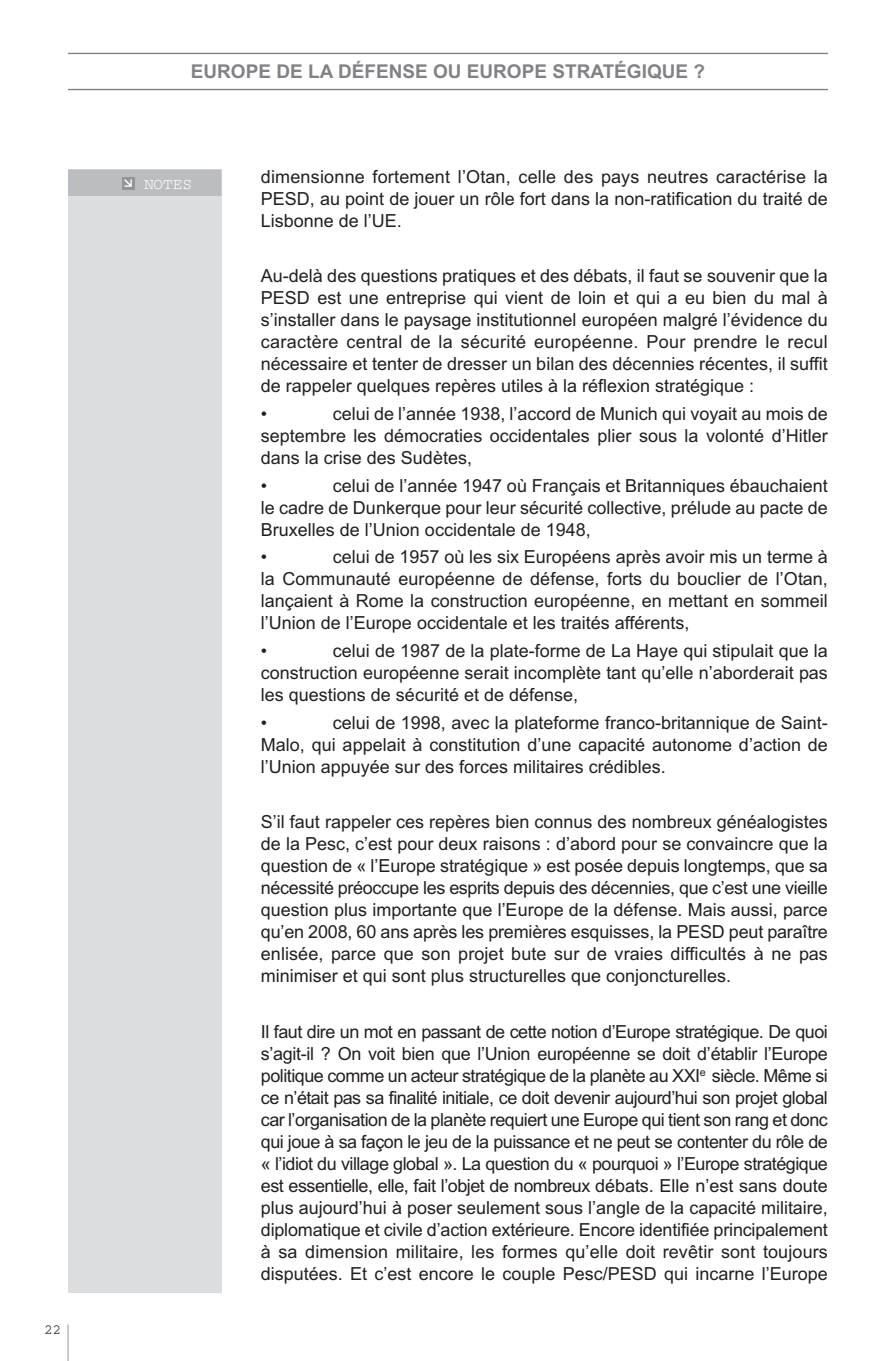
<style>
.page{position:relative;width:896px;height:1361px;background:#fff}
.page>*{position:absolute;margin:0;border:0;box-sizing:border-box;transform-origin:0 0}
.t1{font:700 19px "Arial";color:#808285}
.t2{font:18px/22px "Arial";color:#231f20;text-align:justify}
.t3{font:16px "Courier";color:#fff}
.t4{font:14px "Courier";color:#231f20}
</style>
<div class="page">
<hr style="left:68px;top:1324px;width:1px;height:37px;background:#939598">
<hr style="left:68px;top:89px;width:760px;height:1px;background:#808285">
<hr style="left:68px;top:53px;width:760px;height:1px;background:#808285">
<div style="left:68px;top:170px;width:153px;height:1123px;background:#dcdddf"></div>
<div style="left:68px;top:170px;width:153px;height:26px;background:#bcbdc0"></div>
<div style="left:122px;top:177px;width:12px;height:12px;background:#939598"></div>
<svg style="left:124px;top:179px;width:8px;height:8px"></svg>
<p class="t4" style="left:44px;top:1325px;width:18px">22</p>
<p class="t1" style="left:191px;top:61px;width:516px">EUROPE DE LA DÉFENSE OU EUROPE STRATÉGIQUE ?</p>
<p class="t3" style="left:144px;top:179px;width:50px">NOTES</p>
<p class="t2" style="left:261px;top:166px;width:568px">dimensionne fortement l’Otan, celle des pays neutres caractérise la PESD, au point de jouer un rôle fort dans la non-ratification du traité de Lisbonne de l’UE.</p>
<p class="t2" style="left:261px;top:265px;width:568px">Au-delà des questions pratiques et des débats, il faut se souvenir que la PESD est une entreprise qui vient de loin et qui a eu bien du mal à s’installer dans le paysage institutionnel européen malgré l’évidence du caractère central de la sécurité européenne. Pour prendre le recul nécessaire et tenter de dresser un bilan des décennies récentes, il suffit de rappeler quelques repères utiles à la réflexion stratégique :</p>
<p class="t2" style="left:261px;top:403px;width:8px">•</p>
<p class="t2" style="left:261px;top:403px;width:568px;text-indent:72px">celui de l’année 1938, l’accord de Munich qui voyait au mois de septembre les démocraties occidentales plier sous la volonté d’Hitler dans la crise des Sudètes,</p>
<p class="t2" style="left:261px;top:474px;width:8px">•</p>
<p class="t2" style="left:261px;top:474px;width:568px;text-indent:72px">celui de l’année 1947 où Français et Britanniques ébauchaient le cadre de Dunkerque pour leur sécurité collective, prélude au pacte de Bruxelles de l’Union occidentale de 1948,</p>
<p class="t2" style="left:261px;top:546px;width:8px">•</p>
<p class="t2" style="left:261px;top:546px;width:568px;text-indent:72px">celui de 1957 où les six Européens après avoir mis un terme à la Communauté européenne de défense, forts du bouclier de l’Otan, lançaient à Rome la construction européenne, en mettant en sommeil l’Union de l’Europe occidentale et les traités afférents,</p>
<p class="t2" style="left:261px;top:640px;width:8px">•</p>
<p class="t2" style="left:261px;top:640px;width:568px;text-indent:72px">celui de 1987 de la plate-forme de La Haye qui stipulait que la construction européenne serait incomplète tant qu’elle n’aborderait pas les questions de sécurité et de défense,</p>
<p class="t2" style="left:261px;top:711px;width:8px">•</p>
<p class="t2" style="left:261px;top:711px;width:568px;text-indent:72px">celui de 1998, avec la plateforme franco-britannique de Saint-Malo, qui appelait à constitution d’une capacité autonome d’action de l’Union appuyée sur des forces militaires crédibles.</p>
<p class="t2" style="left:261px;top:811px;width:568px">S’il faut rappeler ces repères bien connus des nombreux généalogistes de la Pesc, c’est pour deux raisons : d’abord pour se convaincre que la question de « l’Europe stratégique » est posée depuis longtemps, que sa nécessité préoccupe les esprits depuis des décennies, que c’est une vieille question plus importante que l’Europe de la défense. Mais aussi, parce qu’en 2008, 60 ans après les premières esquisses, la PESD peut paraître enlisée, parce que son projet bute sur de vraies difficultés à ne pas minimiser et qui sont plus structurelles que conjoncturelles.</p>
<p class="t2" style="left:261px;top:1020px;width:568px">Il faut dire un mot en passant de cette notion d’Europe stratégique. De quoi s’agit-il ? On voit bien que l’Union européenne se doit d’établir l’Europe politique comme un acteur stratégique de la planète au XXI<sup>e</sup> siècle. Même si ce n’était pas sa finalité initiale, ce doit devenir aujourd’hui son projet global car l’organisation de la planète requiert une Europe qui tient son rang et donc qui joue à sa façon le jeu de la puissance et ne peut se contenter du rôle de « l’idiot du village global ». La question du « pourquoi » l’Europe stratégique est essentielle, elle, fait l’objet de nombreux débats. Elle n’est sans doute plus aujourd’hui à poser seulement sous l’angle de la capacité militaire, diplomatique et civile d’action extérieure. Encore identifiée principalement à sa dimension militaire, les formes qu’elle doit revêtir sont toujours disputées. Et c’est encore le couple Pesc/PESD qui incarne l’Europe</p>
</div>
